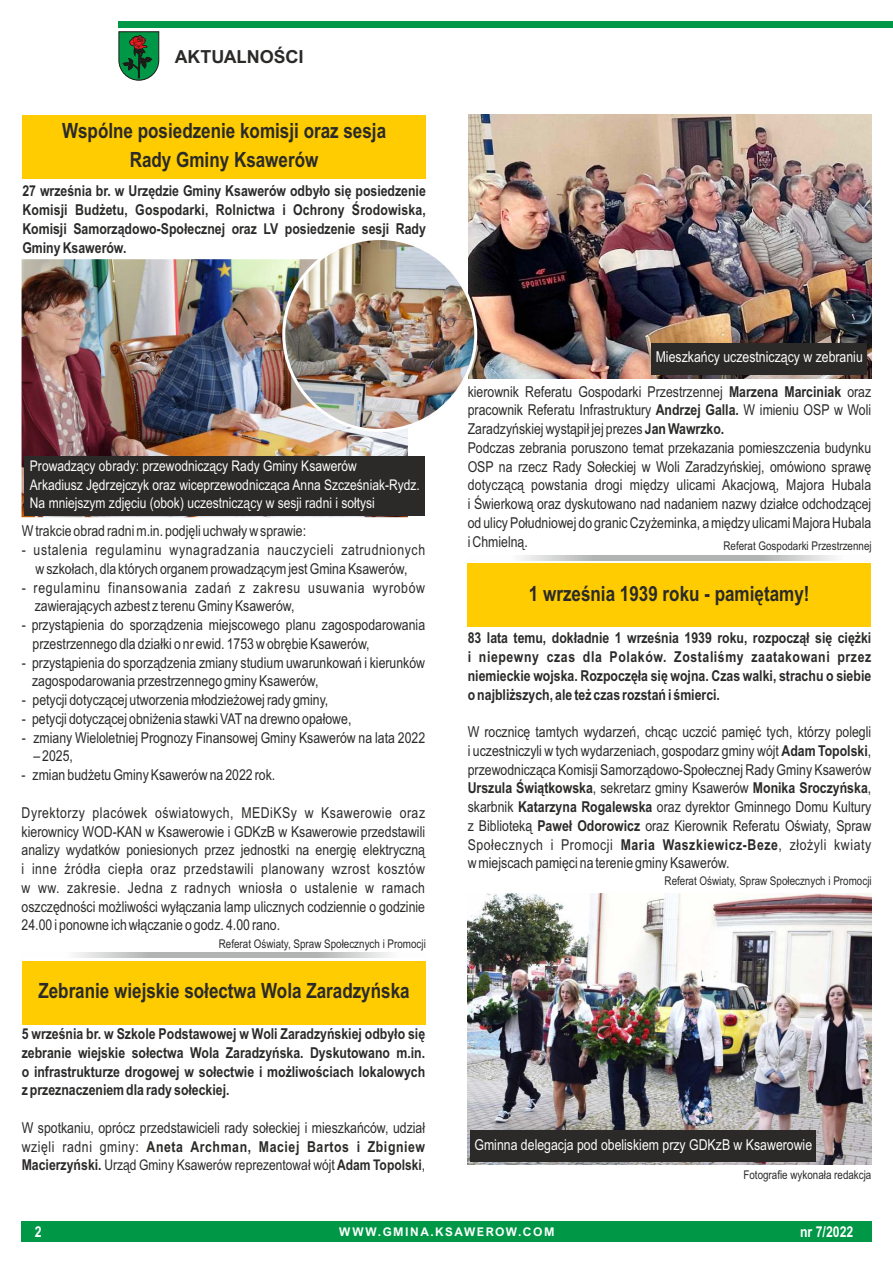
<style>
.page{position:relative;width:893px;height:1263px;background:#fff}
.page>*{position:absolute;margin:0;border:0;box-sizing:border-box;transform-origin:0 0}
.t1{font:700 21px/28.8px "Arial Narrow";color:#2b2a29;text-align:center}
.t2{font:700 18px "Arial Nova";color:#2b2a29}
.t3{font:15px/18.8px "Arial Narrow";color:#2b2a29}
.t4{font:700 15px/18.8px "Arial Narrow";color:#2b2a29;text-align:justify}
.t5{font:15px/18.8px "Arial Narrow";letter-spacing:.04em;color:#2b2a29;text-align:center}
.t6{font:15px/18.8px "Arial Narrow";letter-spacing:.045em;color:#2b2a29}
.t7{font:15px "Arial Narrow";color:#fefefe}
.t8{font:700 15px "Arial Narrow";color:#fefefe}
.t9{font:14.7px/18.8px "Arial Narrow";color:#fefefe}
.t10{font:14.7px "Arial Narrow";color:#2b2a29}
.t11{font:12px "Arial Narrow";color:#2b2a29}
.t12{font:700 12px "Arial Nova";letter-spacing:.125em;color:#fefefe}
.s1{font-weight:700}
.s2{font-weight:700;font-size:15px}
</style>
<div class="page">
<div style="left:21px;top:1221px;width:851px;height:21px;background:#009846"></div>
<div style="left:119px;top:21px;width:774px;height:6px;background:#009846"></div>
<svg style="left:118px;top:31px;width:41px;height:50px;background:#2d7e4c"></svg>
<div style="left:22px;top:115px;width:404px;height:64px;background:#fecc00"></div>
<div style="left:22px;top:961px;width:404px;height:63px;background:#fecc00"></div>
<div style="left:467px;top:563px;width:404px;height:64px;background:#fecc00"></div>
<svg style="left:75px;top:953px;width:315px;height:4px"></svg>
<svg style="left:520px;top:556px;width:316px;height:4px"></svg>
<img style="left:468px;top:114px;width:403px;height:264px">
<div style="left:651px;top:343px;width:216px;height:32px;background:#2b2a29"></div>
<img style="left:22px;top:259px;width:386px;height:258px">
<img style="left:284px;top:239px;width:192px;height:191px;border-radius:50%">
<div style="left:24px;top:456px;width:401px;height:59px;background:#2b2a29"></div>
<img style="left:468px;top:893px;width:403px;height:272px">
<div style="left:470px;top:1130px;width:346px;height:32px;background:#2b2a29"></div>
<p class="t2" style="left:175px;top:50px;width:130px">AKTUALNOŚCI</p>
<h1 class="t1" style="left:62px;top:118px;width:326px">Wspólne posiedzenie komisji oraz sesja<br>Rady Gminy Ksawerów</h1>
<p class="t4" style="left:22px;top:183px;width:405px">27 września br. w Urzędzie Gminy Ksawerów odbyło się posiedzenie Komisji Budżetu, Gospodarki, Rolnictwa i Ochrony Środowiska, Komisji Samorządowo-Społecznej oraz LV posiedzenie sesji Rady Gminy Ksawerów.</p>
<p class="t9" style="left:30px;top:458px;width:391px">Prowadzący obrady: przewodniczący Rady Gminy Ksawerów<br>Arkadiusz Jędrzejczyk oraz wiceprzewodnicząca Anna Szcześniak-Rydz.<br>Na mniejszym zdjęciu (obok) uczestniczący w sesji radni i sołtysi</p>
<p class="t3" style="left:22px;top:523px;width:286px">W trakcie obrad radni m.in. podjęli uchwały w sprawie:</p>
<p class="t5" style="left:22px;top:542px;width:405px">- ustalenia regulaminu wynagradzania nauczycieli zatrudnionych w szkołach, dla których organem prowadzącym jest Gmina Ksawerów,</p>
<p class="t6" style="left:35px;top:579px;width:392px;text-indent:-13px">- regulaminu finansowania zadań z zakresu usuwania wyrobów zawierających azbest z terenu Gminy Ksawerów,</p>
<p class="t3" style="left:33px;top:617px;width:394px;text-indent:-11px">- przystąpienia do sporządzenia miejscowego planu zagospodarowania przestrzennego dla działki o nr ewid. 1753 w obrębie Ksawerów,</p>
<p class="t3" style="left:32px;top:654px;width:395px;text-indent:-10px">- przystąpienia do sporządzenia zmiany studium uwarunkowań i kierunków zagospodarowania przestrzennego gminy Ksawerów,</p>
<p class="t3" style="left:22px;top:692px;width:308px">- petycji dotyczącej utworzenia młodzieżowej rady gminy,</p>
<p class="t3" style="left:22px;top:711px;width:331px">- petycji dotyczącej obniżenia stawki VATna drewno opałowe,</p>
<p class="t3" style="left:22px;top:729px;width:405px">- zmiany Wieloletniej Prognozy Finansowej Gminy Ksawerów na lata 2022</p>
<p class="t3" style="left:33px;top:748px;width:41px">– 2025,</p>
<p class="t3" style="left:22px;top:767px;width:255px">- zmian budżetu Gminy Ksawerów na 2022 rok.</p>
<p class="t3" style="left:22px;top:804px;width:405px;text-align:justify">Dyrektorzy placówek oświatowych, MEDiKSy w Ksawerowie oraz kierownicy WOD-KAN w Ksawerowie i GDKzB w Ksawerowie przedstawili analizy wydatków poniesionych przez jednostki na energię elektryczną i inne źródła ciepła oraz przedstawili planowany wzrost kosztów w ww. zakresie. Jedna z radnych wniosła o ustalenie w ramach oszczędności możliwości wyłączania lamp ulicznych codziennie o godzinie 24.00 i ponowne ich włączanie o godz. 4.00 rano.</p>
<p class="t11" style="left:219px;top:940px;width:209px">Referat Oświaty, Spraw Społecznych i Promocji</p>
<h1 class="t1" style="left:38px;top:978px;width:373px">Zebranie wiejskie sołectwa Wola Zaradzyńska</h1>
<p class="t4" style="left:22px;top:1026px;width:405px">5 września br. w Szkole Podstawowej w Woli Zaradzyńskiej odbyło się zebranie wiejskie sołectwa Wola Zaradzyńska. Dyskutowano m.in. o infrastrukturze drogowej w sołectwie i możliwościach lokalowych z przeznaczeniem dla rady sołeckiej.</p>
<p class="t3" style="left:22px;top:1120px;width:405px">W spotkaniu, oprócz przedstawicieli rady sołeckiej i mieszkańców, udział wzięli radni gminy: <span class="s1">Aneta Archman, Maciej Bartos i Zbigniew</span></p>
<p class="t10" style="left:22px;top:1160px;width:405px"><span class="s2">Macierzyński.</span> Urząd Gminy Ksawerów reprezentował wójt <span class="s1">Adam Topolski</span>,</p>
<p class="t7" style="left:656px;top:351px;width:209px">Mieszkańcy uczestniczący w zebraniu</p>
<p class="t3" style="left:468px;top:383px;width:405px">kierownik Referatu Gospodarki Przestrzennej <span class="s1">Marzena Marciniak</span> oraz pracownik Referatu Infrastruktury <span class="s1">Andrzej Galla.</span> W imieniu OSP w Woli Zaradzyńskiej wystąpił jej prezes <span class="s1">Jan Wawrzko.<br></span>Podczas zebrania poruszono temat przekazania pomieszczenia budynku OSP na rzecz Rady Sołeckiej w Woli Zaradzyńskiej, omówiono sprawę dotyczącą powstania drogi między ulicami Akacjową, Majora Hubala i Świerkową oraz dyskutowano nad nadaniem nazwy działce odchodzącej od ulicy Południowej do granic Czyżeminka, a między ulicami Majora Hubala i Chmielną.</p>
<p class="t11" style="left:723px;top:541px;width:150px">Referat Gospodarki Przestrzennej</p>
<h1 class="t1" style="left:529px;top:581px;width:282px">1 września 1939 roku - pamiętamy!</h1>
<p class="t4" style="left:468px;top:630px;width:405px">83 lata temu, dokładnie 1 września 1939 roku, rozpoczął się ciężki i niepewny czas dla Polaków. Zostaliśmy zaatakowani przez niemieckie wojska. Rozpoczęła się wojna. Czas walki, strachu o siebie o najbliższych, ale też czas rozstań i śmierci.</p>
<p class="t3" style="left:468px;top:724px;width:405px;text-align:justify">W rocznicę tamtych wydarzeń, chcąc uczcić pamięć tych, którzy polegli i uczestniczyli w tych wydarzeniach, gospodarz gminy wójt <span class="s1">Adam Topolski</span>, przewodnicząca Komisji Samorządowo-Społecznej Rady Gminy Ksawerów <span class="s1">Urszula Świątkowska</span>, sekretarz gminy Ksawerów <span class="s1">Monika Sroczyńska</span>, skarbnik <span class="s1">Katarzyna Rogalewska</span> oraz dyrektor Gminnego Domu Kultury z Biblioteką <span class="s1">Paweł Odorowicz</span> oraz Kierownik Referatu Oświaty, Spraw Społecznych i Promocji <span class="s1">Maria Waszkiewicz-Beze</span>, złożyli kwiaty w miejscach pamięci na terenie gminy Ksawerów.</p>
<p class="t11" style="left:665px;top:877px;width:209px">Referat Oświaty, Spraw Społecznych i Promocji</p>
<p class="t7" style="left:474px;top:1139px;width:339px">Gminna delegacja pod obeliskiem przy GDKzB w Ksawerowie</p>
<p class="t11" style="left:743px;top:1171px;width:129px">Fotografie wykonała redakcja</p>
<p class="t8" style="left:35px;top:1226px;width:8px">2</p>
<p class="t12" style="left:339px;top:1227px;width:217px">WWW.GMINA.KSAWEROW.COM</p>
<p class="t8" style="left:800px;top:1226px;width:55px">nr 7/2022</p>
</div>
